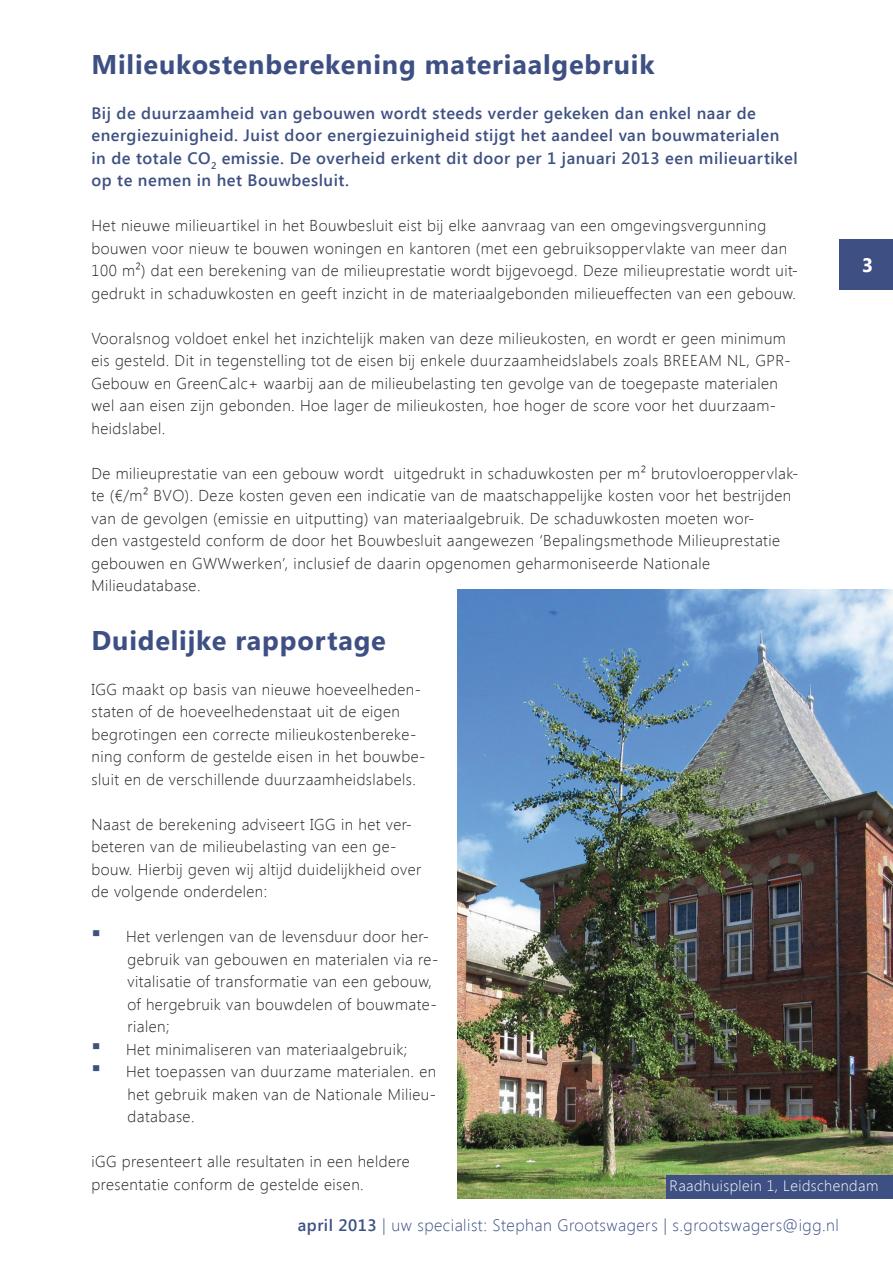
<style>
.page{position:relative;width:893px;height:1263px;background:#fff}
.page>*{position:absolute;margin:0;border:0;box-sizing:border-box;transform-origin:0 0}
.t1{font:700 27px "Segoe UI";letter-spacing:.03em;color:#3e5083}
.t2{font:700 19.5px "Segoe UI";color:#fff}
.t3{font:600 16.5px/22.5px "Segoe UI";letter-spacing:.03em;color:#3e5083}
.t4{font:300 16.5px "Segoe UI";letter-spacing:.03em;color:#3e5083}
.t5{font:300 15.75px/22.5px "Segoe UI";letter-spacing:.03em;color:#231f20}
.t6{font:300 15px "Segoe UI";letter-spacing:.03em;color:#fff}
.s1{font-size:27px;color:#3e5083}
.s2{font-weight:600}
</style>
<div class="page">
<div style="left:840px;top:240px;width:53px;height:50px;background:#3e5083"></div>
<img style="left:458px;top:590px;width:435px;height:609px">
<div style="left:666px;top:1175px;width:227px;height:24px;background:#3e5083"></div>
<h1 class="t1" style="left:92px;top:45px;width:564px">Milieukostenberekening materiaalgebruik</h1>
<p class="t3" style="left:92px;top:101px;width:708px">Bij de duurzaamheid van gebouwen wordt steeds verder gekeken dan enkel naar de energiezuinigheid. Juist door energiezuinigheid stijgt het aandeel van bouwmaterialen in de totale CO<sub>2</sub> emissie. De overheid erkent dit door per 1 januari 2013 een milieuartikel op te nemen in het Bouwbesluit.</p>
<p class="t5" style="left:92px;top:214px;width:708px">Het nieuwe milieuartikel in het Bouwbesluit eist bij elke aanvraag van een omgevingsvergunning bouwen voor nieuw te bouwen woningen en kantoren (met een gebruiksoppervlakte van meer dan 100 m²) dat een berekening van de milieuprestatie wordt bijgevoegd. Deze milieuprestatie wordt uit&shy;gedrukt in schaduwkosten en geeft inzicht in de materiaalgebonden milieueffecten van een gebouw.</p>
<p class="t5" style="left:92px;top:326px;width:699px">Vooralsnog voldoet enkel het inzichtelijk maken van deze milieukosten, en wordt er geen minimum eis gesteld. Dit in tegenstelling tot de eisen bij enkele duurzaamheidslabels zoals BREEAM NL, GPR-Gebouw en GreenCalc+ waarbij aan de milieubelasting ten gevolge van de toegepaste materialen wel aan eisen zijn gebonden. Hoe lager de milieukosten, hoe hoger de score voor het duurzaam&shy;heidslabel.</p>
<p class="t5" style="left:92px;top:461px;width:708px">De milieuprestatie van een gebouw wordt uitgedrukt in schaduwkosten per m² brutovloeroppervlak&shy;te (€/m² BVO). Deze kosten geven een indicatie van de maatschappelijke kosten voor het bestrijden van de gevolgen (emissie en uitputting) van materiaalgebruik. De schaduwkosten moeten wor-<br>den vastgesteld conform de door het Bouwbesluit aangewezen ‘Bepalingsmethode Milieuprestatie gebouwen en GWWwerken’, inclusief de daarin opgenomen geharmoniseerde Nationale Milieudatabase.</p>
<h1 class="t1" style="left:92px;top:621px;width:296px">Duidelijke rapportage</h1>
<p class="t5" style="left:92px;top:677px;width:335px">IGG maakt op basis van nieuwe hoeveelheden&shy;staten of de hoeveelhedenstaat uit de eigen begrotingen een correcte milieukostenbereke&shy;ning conform de gestelde eisen in het bouwbe&shy;sluit en de verschillende duurzaamheidslabels.</p>
<p class="t5" style="left:92px;top:812px;width:331px">Naast de berekening adviseert IGG in het ver&shy;beteren van de milieubelasting van een ge&shy;bouw. Hierbij geven wij altijd duidelijkheid over de volgende onderdelen:</p>
<p class="t5" style="left:128px;top:925px;width:312px;text-indent:-36px"><span class="s1">▪</span> Het verlengen van de levensduur door her&shy;gebruik van gebouwen en materialen via re&shy;vitalisatie of transformatie van een gebouw, of hergebruik van bouwdelen of bouwmate&shy;rialen;</p>
<p class="t5" style="left:92px;top:1037px;width:317px"><span class="s1">▪</span> Het minimaliseren van materiaalgebruik;</p>
<p class="t5" style="left:128px;top:1060px;width:310px;text-align:justify;text-indent:-36px"><span class="s1">▪</span> Het toepassen van duurzame materialen. en het gebruik maken van de Nationale Milieu&shy;database.</p>
<p class="t5" style="left:91px;top:1150px;width:320px">iGG presenteert alle resultaten in een heldere presentatie conform de gestelde eisen.</p>
<p class="t2" style="left:862px;top:251px;width:13px">3</p>
<p class="t6" style="left:670px;top:1175px;width:210px">Raadhuisplein 1, Leidschendam</p>
<p class="t4" style="left:298px;top:1214px;width:543px"><span class="s2">april 2013</span> | uw specialist: Stephan Grootswagers | s.grootswagers@igg.nl</p>
</div>
